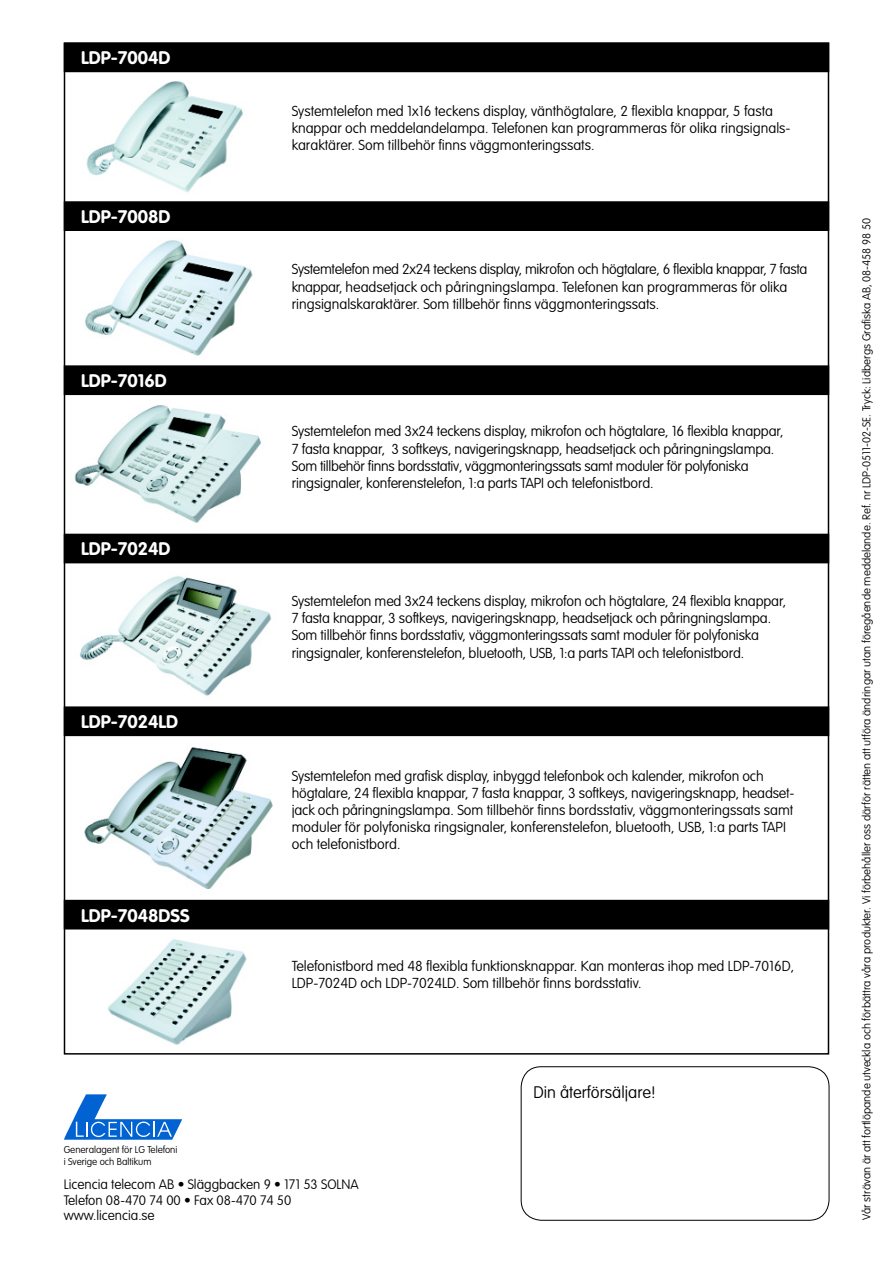
<style>
.page{position:relative;width:893px;height:1263px;background:#fff}
.page>*{position:absolute;margin:0;border:0;box-sizing:border-box;transform-origin:0 0}
.t1{font:700 18px "VAG Rounded";color:#fff}
.t2{font:100 16.5px "VAG Rounded";color:#000}
.t3{font:100 14.25px/17.2px "VAG Rounded";letter-spacing:-.01em;color:#000}
.t4{font:100 13.5px/15.8px "VAG Rounded";color:#000}
.t5{font:100 11.25px "VAG Rounded";color:#000}
.t6{font:100 9.75px/12px "VAG Rounded";color:#000}
</style>
<div class="page">
<img style="left:85px;top:240px;width:168px;height:116px">
<svg style="left:521px;top:1066px;width:308px;height:154px"></svg>
<img style="left:107px;top:939px;width:140px;height:106px">
<img style="left:84px;top:747px;width:189px;height:142px">
<img style="left:80px;top:576px;width:192px;height:120px">
<img style="left:67px;top:405px;width:201px;height:129px">
<img style="left:86px;top:81px;width:157px;height:112px">
<div style="left:64px;top:900px;width:764px;height:29px;background:#000"></div>
<div style="left:64px;top:43px;width:764px;height:28px;background:#000"></div>
<div style="left:64px;top:43px;width:765px;height:29px;border:2px solid #000"></div>
<div style="left:64px;top:534px;width:764px;height:29px;background:#000"></div>
<div style="left:64px;top:366px;width:764px;height:28px;background:#000"></div>
<div style="left:64px;top:365px;width:765px;height:30px;border:2px solid #000"></div>
<div style="left:64px;top:707px;width:764px;height:28px;background:#000"></div>
<div style="left:64px;top:706px;width:765px;height:30px;border:2px solid #000"></div>
<div style="left:64px;top:202px;width:764px;height:28px;background:#000"></div>
<div style="left:64px;top:201px;width:765px;height:30px;border:2px solid #000"></div>
<svg style="left:64px;top:1094px;width:118px;height:46px"></svg>
<p class="t1" style="left:81px;top:47px;width:91px">LDP-7004D</p>
<p class="t1" style="left:81px;top:206px;width:91px">LDP-7008D</p>
<p class="t1" style="left:81px;top:370px;width:87px">LDP-7016D</p>
<p class="t1" style="left:81px;top:538px;width:91px">LDP-7024D</p>
<p class="t1" style="left:81px;top:711px;width:99px">LDP-7024LD</p>
<p class="t1" style="left:81px;top:905px;width:110px">LDP-7048DSS</p>
<p class="t6" style="left:64px;top:1143px;width:115px">Generalagent för LG Telefoni i Sverige och Baltikum</p>
<p class="t3" style="left:292px;top:102px;width:500px">Systemtelefon med 1x16 teckens display, vänthögtalare, 2 flexibla knappar, 5 fasta knappar och meddelandelampa. Telefonen kan programmeras för olika ringsignals&shy;karaktärer. Som tillbehör finns väggmonteringssats.</p>
<p class="t3" style="left:292px;top:261px;width:517px">Systemtelefon med 2x24 teckens display, mikrofon och högtalare, 6 flexibla knappar, 7 fasta knappar, headsetjack och påringningslampa. Telefonen kan programmeras för olika ringsignalskaraktärer. Som tillbehör finns väggmonteringssats.</p>
<p class="t3" style="left:292px;top:423px;width:493px">Systemtelefon med 3x24 teckens display, mikrofon och högtalare, 16 flexibla knappar, 7 fasta knappar, 3 softkeys, navigeringsknapp, headsetjack och påringningslampa.<br>Som tillbehör finns bordsstativ, väggmonteringssats samt moduler för polyfoniska ringsignaler, konferenstelefon, 1:a parts TAPI och telefonistbord.</p>
<p class="t3" style="left:292px;top:592px;width:496px">Systemtelefon med 3x24 teckens display, mikrofon och högtalare, 24 flexibla knappar, 7 fasta knappar, 3 softkeys, navigeringsknapp, headsetjack och påringningslampa.<br>Som tillbehör finns bordsstativ, väggmonteringssats samt moduler för polyfoniska ringsignaler, konferenstelefon, bluetooth, USB, 1:a parts TAPI och telefonistbord.</p>
<p class="t3" style="left:292px;top:767px;width:504px">Systemtelefon med grafisk display, inbyggd telefonbok och kalender, mikrofon och högtalare, 24 flexibla knappar, 7 fasta knappar, 3 softkeys, navigeringsknapp, headset&shy;jack och påringningslampa. Som tillbehör finns bordsstativ, väggmonteringssats samt moduler för polyfoniska ringsignaler, konferenstelefon, bluetooth, USB, 1:a parts TAPI och telefonistbord.</p>
<p class="t3" style="left:292px;top:958px;width:504px">Telefonistbord med 48 flexibla funktionsknappar. Kan monteras ihop med LDP-7016D,<br>LDP-7024D och LDP-7024LD. Som tillbehör finns bordsstativ.</p>
<p class="t2" style="left:533px;top:1083px;width:124px">Din återförsäljare!</p>
<p class="t4" style="left:64px;top:1176px;width:297px">Licencia telecom AB • Släggbacken 9 • 171 53 SOLNA<br>Telefon 08-470 74 00 • Fax 08-470 74 50 www.licencia.se</p>
<p class="t5" style="left:860px;top:1220px;width:1004px;rotate:-90deg">Vår strävan är att fortlöpande utveckla och förbättra våra produkter. Vi förbehåller oss därför rätten att utföra ändringar utan föregående meddelande. Ref. nr LDP-0511-02-SE. Tryck: Lidbergs Grafiska AB, 08-458 98 50</p>
</div>
